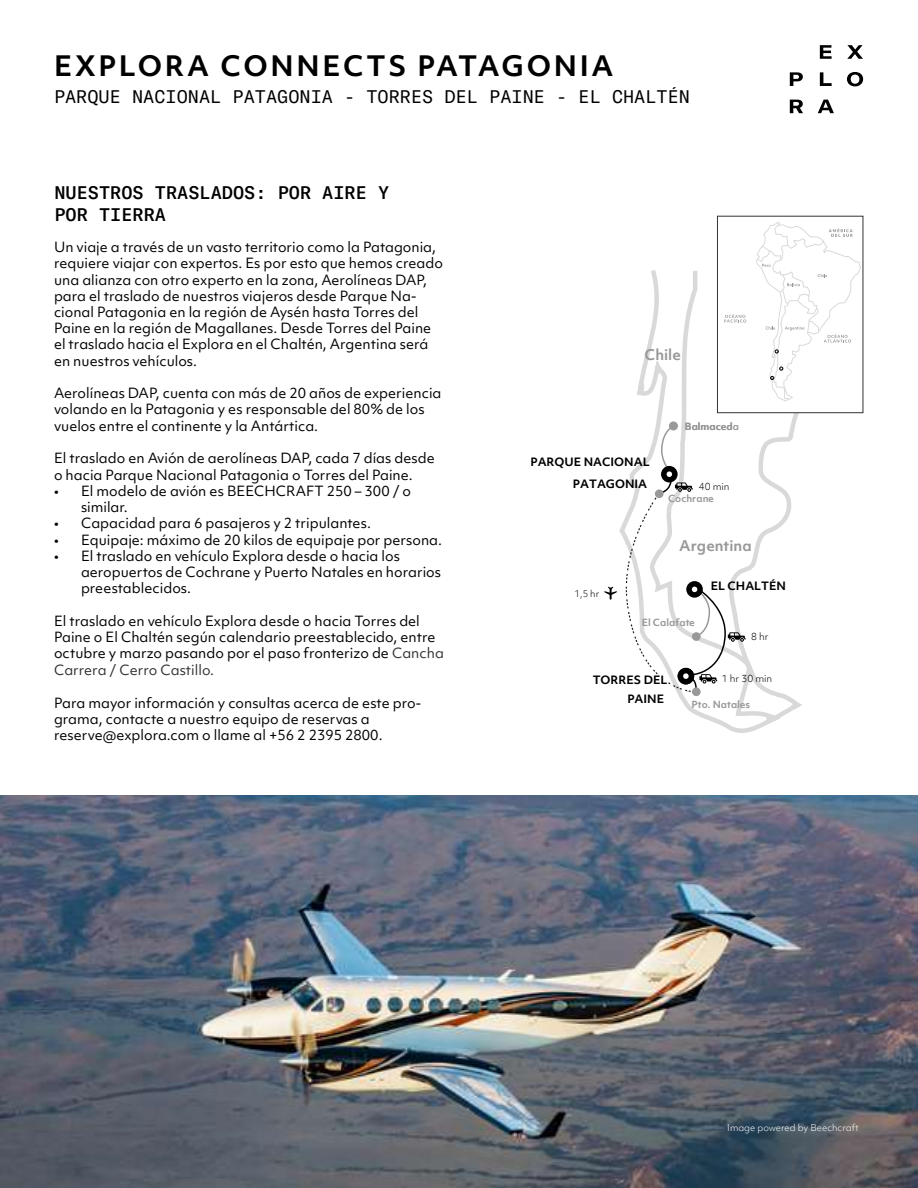
<style>
.page{position:relative;width:918px;height:1188px;background:#fff}
.page>*{position:absolute;margin:0;border:0;box-sizing:border-box;transform-origin:0 0}
.t1{font:700 27px "Objektiv Mk 1 Trial";letter-spacing:.1em;color:#000}
.t2{font:18px "GT America Mono";color:#000}
.t3{font:500 18px/21.6px "GT America Mono";color:#000}
.t4{font:700 14.25px "Objektiv Mk 1 Trial";color:#999}
.t5{font:13.5px/16.2px "Objektiv Mk 1";color:#000}
.t6{font:700 11.1px/19.4px "Objektiv Mk 1 Trial";color:#000;text-align:right}
.t7{font:700 9.45px "Objektiv Mk 1 Trial";color:#999}
.t8{font:300 9.45px "Objektiv Mk 1 Trial";color:#000}
.t9{font:300 9px "Objektiv Mk 1";color:#fff}
.t10{font:300 9px "Objektiv Mk 1";color:#000}
.s1{color:#333}
</style>
<div class="page">
<svg style="left:820px;top:72px;width:12px;height:14px"></svg>
<svg style="left:820px;top:45px;width:12px;height:14px"></svg>
<svg style="left:847px;top:45px;width:16px;height:14px"></svg>
<svg style="left:818px;top:100px;width:16px;height:13px"></svg>
<svg style="left:790px;top:100px;width:13px;height:13px"></svg>
<svg style="left:790px;top:72px;width:13px;height:14px"></svg>
<svg style="left:847px;top:72px;width:16px;height:14px"></svg>
<svg style="left:619px;top:265px;width:245px;height:468px"></svg>
<svg style="left:604px;top:587px;width:13px;height:13px"></svg>
<div style="left:669px;top:422px;width:9px;height:8px;background:#999;border-radius:50%"></div>
<svg style="left:626px;top:424px;width:120px;height:272px"></svg>
<div style="left:655px;top:489px;width:9px;height:9px;background:#999;border-radius:50%"></div>
<div style="left:717px;top:216px;width:146px;height:197px;background:#fff;border:1px solid #333"></div>
<svg style="left:724px;top:314px;width:22px;height:9px"></svg>
<svg style="left:756px;top:222px;width:105px;height:179px"></svg>
<img style="left:0;top:795px;width:918px;height:393px">
<h1 class="t1" style="left:54px;top:47px;width:561px">EXPLORA CONNECTS PATAGONIA</h1>
<h2 class="t2" style="left:54px;top:86px;width:638px">PARQUE NACIONAL PATAGONIA - TORRES DEL PAINE - EL CHALTÉN</h2>
<h2 class="t3" style="left:54px;top:182px;width:336px">NUESTROS TRASLADOS: POR AIRE Y<br>POR TIERRA</h2>
<p class="t5" style="left:54px;top:239px;width:391px">Un viaje a través de un vasto territorio como la Patagonia, requiere viajar con expertos. Es por esto que hemos creado una alianza con otro experto en la zona, Aerolíneas DAP, para el traslado de nuestros viajeros desde Parque Na&shy;cional Patagonia en la región de Aysén hasta Torres del Paine en la región de Magallanes. Desde Torres del Paine el traslado hacia el Explora en el Chaltén, Argentina será en nuestros vehículos.</p>
<p class="t5" style="left:54px;top:385px;width:389px">Aerolíneas DAP, cuenta con más de 20 años de experiencia volando en la Patagonia y es responsable del 80% de los vuelos entre el continente y la Antártica.</p>
<p class="t5" style="left:54px;top:450px;width:382px">El traslado en Avión de aerolíneas DAP, cada 7 días desde o hacia Parque Nacional Patagonia o Torres del Paine.</p>
<p class="t5" style="left:81px;top:483px;width:332px;text-indent:-27px">• El modelo de avión es BEECHCRAFT 250 – 300 / o similar.</p>
<p class="t5" style="left:54px;top:515px;width:318px">• Capacidad para 6 pasajeros y 2 tripulantes.</p>
<p class="t5" style="left:54px;top:531px;width:390px">• Equipaje: máximo de 20 kilos de equipaje por persona.</p>
<p class="t5" style="left:81px;top:548px;width:362px;text-indent:-27px">• El traslado en vehículo Explora desde o hacia los aeropuertos de Cochrane y Puerto Natales en horarios preestablecidos.</p>
<p class="t5" style="left:54px;top:612px;width:391px">El traslado en vehículo Explora desde o hacia Torres del Paine o El Chaltén según calendario preestablecido, entre octubre y marzo pasando por el paso fronterizo de <span class="s1">Cancha Carrera / Cerro Castillo.</span></p>
<p class="t5" style="left:54px;top:694px;width:369px">Para mayor información y consultas acerca de este pro&shy;grama, contacte a nuestro equipo de reservas a reserve@explora.com o llame al +56 2 2395 2800.</p>
<p class="t4" style="left:645px;top:345px;width:38px">Chile</p>
<p class="t6" style="left:530px;top:450px;width:121px;line-height:21.9px">PARQUE NACIONAL<br>PATAGONIA</p>
<p class="t10" style="left:574px;top:587px;width:26px">1,5 hr</p>
<p class="t7" style="left:685px;top:420px;width:55px">Balmaceda</p>
<p class="t8" style="left:699px;top:480px;width:32px">40 min</p>
<p class="t7" style="left:668px;top:492px;width:47px">Cochrane</p>
<p class="t4" style="left:679px;top:536px;width:74px">Argentina</p>
<p class="t6" style="left:711px;top:576px;width:77px">EL CHALTÉN</p>
<p class="t7" style="left:642px;top:615px;width:55px">El Calafate</p>
<p class="t8" style="left:751px;top:630px;width:19px">8 hr</p>
<p class="t6" style="left:593px;top:670px;width:76px">TORRES DEL<br>PAINE</p>
<p class="t8" style="left:722px;top:672px;width:52px">1 hr 30 min</p>
<p class="t7" style="left:692px;top:697px;width:60px">Pto. Natales</p>
<p class="t9" style="left:727px;top:1121px;width:133px">Image powered by Beechcraft</p>
</div>
